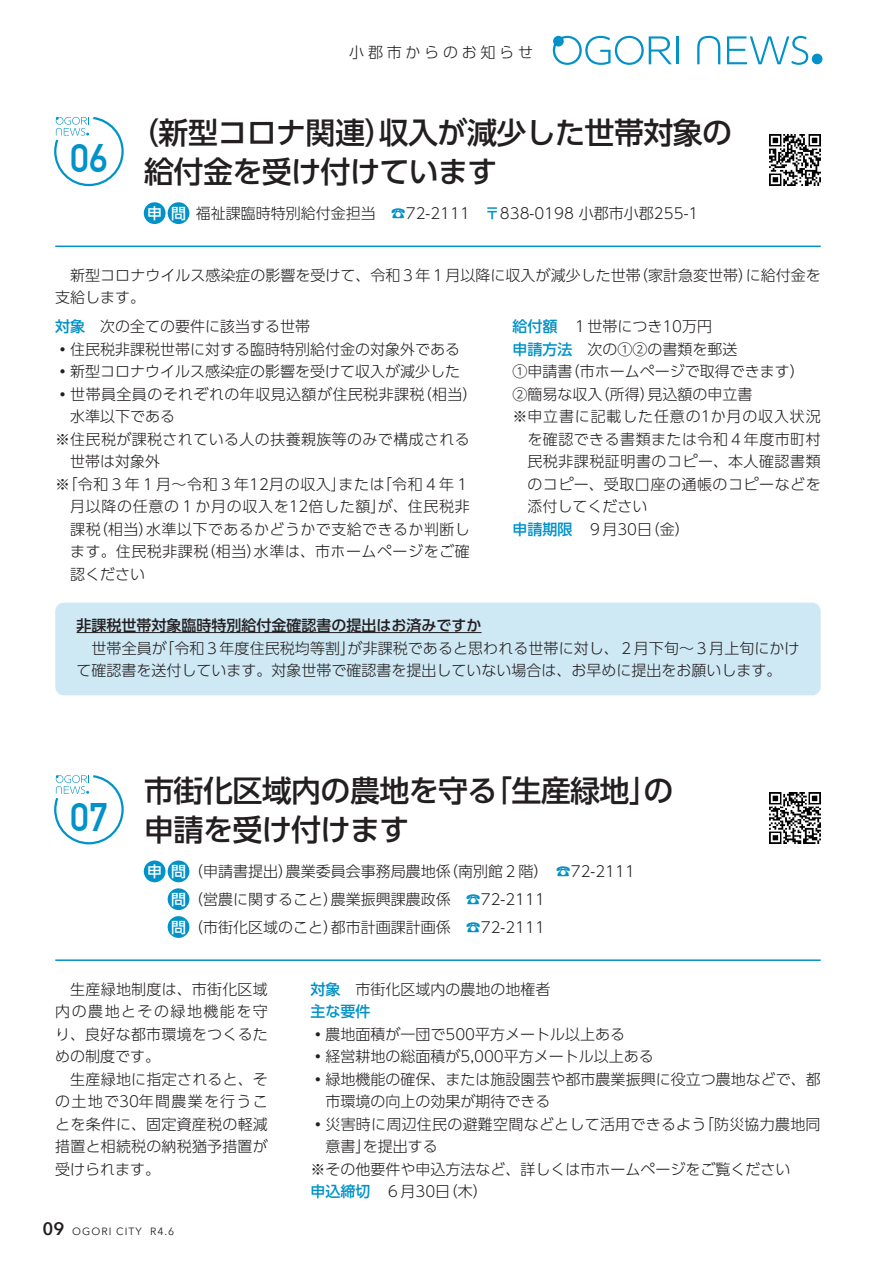
<style>
.page{position:relative;width:893px;height:1263px;background:#fff}
.page>*{position:absolute;margin:0;border:0;box-sizing:border-box;transform-origin:0 0}
.t1{font:500 30px/39px "UD Shin Go Pr 6";letter-spacing:-.02em;color:#231f20}
.t2{font:600 18px "Avenir Next";color:#231f20}
.t3{font:300 15px/22.5px "UD Shin Go Pr 6";color:#231f20}
.t4{font:300 15px/22.5px "UD Shin Go Pr 6";letter-spacing:.035em;color:#231f20}
.t5{font:300 15px "UD Shin Go Pr 6";letter-spacing:.03em;color:#231f20}
.t6{font:300 15px "UD Shin Go Pr 6";letter-spacing:.045em;color:#231f20}
.t7{font:500 15px "UD Shin Go Pr 6";color:#231f20}
.t8{font:300 15px "UD Shin Go Pr 6";letter-spacing:.025em;color:#231f20}
.t9{font:300 15px "UD Shin Go Pr 6";letter-spacing:.055em;color:#231f20}
.t10{font:300 15px "UD Shin Go Pr 6";letter-spacing:.25em;color:#231f20}
.t11{font:500 15px "UD Shin Go Pr 6";color:#fff}
.t12{font:10.5px "Avenir Next";letter-spacing:.1em;color:#231f20}
.s1{color:#0092c8}
.s2{font-weight:500;color:#0092c8}
.s3{font-weight:500;color:#fff}
</style>
<div class="page">
<div style="left:55px;top:603px;width:766px;height:92px;background:#cee8f4;border-radius:9px"></div>
<hr style="left:77px;top:632px;width:405px;height:1px;background:#231f20">
<svg style="left:54px;top:775px;width:70px;height:70px"></svg>
<hr style="left:55px;top:959px;width:766px;height:2px;background:#0092c8">
<div style="left:168px;top:860px;width:21px;height:22px;background:#0092c8;border-radius:50%"></div>
<div style="left:144px;top:860px;width:22px;height:22px;background:#0092c8;border-radius:50%"></div>
<div style="left:168px;top:888px;width:21px;height:22px;background:#0092c8;border-radius:50%"></div>
<div style="left:168px;top:916px;width:21px;height:22px;background:#0092c8;border-radius:50%"></div>
<svg style="left:54px;top:116px;width:70px;height:71px"></svg>
<hr style="left:55px;top:246px;width:766px;height:1px;background:#0092c8">
<div style="left:168px;top:202px;width:21px;height:22px;background:#0092c8;border-radius:50%"></div>
<div style="left:144px;top:202px;width:22px;height:22px;background:#0092c8;border-radius:50%"></div>
<img style="left:770px;top:134px;width:51px;height:51px">
<img style="left:770px;top:792px;width:51px;height:51px">
<svg style="left:553px;top:36px;width:119px;height:29px"></svg>
<hr style="left:676px;top:36px;width:3px;height:28px;background:#0092c8">
<svg style="left:727px;top:36px;width:81px;height:29px"></svg>
<svg style="left:697px;top:36px;width:23px;height:28px"></svg>
<div style="left:553px;top:36px;width:11px;height:11px;background:#0092c8;border-radius:50%"></div>
<div style="left:812px;top:54px;width:10px;height:10px;background:#0092c8;border-radius:50%"></div>
<p class="t10" style="left:349px;top:40px;width:185px">小郡市からのお知らせ</p>
<h1 class="t1" style="left:379px;top:112px;width:355px">収入が減少した世帯対象の</h1>
<h1 class="t1" style="left:70px;top:112px;width:429px;text-indent:59px">（新型コロナ関連）<br><sup>06</sup> 給付金を受け付けています</h1>
<p class="t11" style="left:147px;top:201px;width:16px">申</p>
<p class="t11" style="left:171px;top:201px;width:16px">問</p>
<p class="t3" style="left:196px;top:201px;width:504px">福祉課臨時特別給付金担当　<span class="s1">☎</span>72-2111　<span class="s2">〒</span>838-0198 小郡市小郡255-1</p>
<p class="t3" style="left:55px;top:263px;width:587px">　新型コロナウイルス感染症の影響を受けて、令和３年１月以降に収入が減少した世帯支給します。</p>
<p class="t3" style="left:55px;top:315px;width:257px"><span class="s2">対象</span>　次の全ての要件に該当する世帯</p>
<p class="t3" style="left:55px;top:337px;width:407px">•住民税非課税世帯に対する臨時特別給付金の対象外である</p>
<p class="t3" style="left:417px;top:360px;width:62px;text-indent:-362px">•新型コロナウイルス感染症の影響を受けて収入が減少した（相当(</p>
<p class="t3" style="left:633px;top:263px;width:122px">（家計急変世帯）</p>
<p class="t3" style="left:746px;top:263px;width:77px">に給付金を</p>
<p class="t3" style="left:512px;top:315px;width:201px"><span class="s2">給付額</span>　１世帯につき10万円</p>
<p class="t3" style="left:512px;top:337px;width:226px"><span class="s2">申請方法</span>　次の①②の書類を郵送</p>
<p class="t3" style="left:565px;top:360px;width:241px">（市ホームページで取得できます(</p>
<p class="t3" style="left:512px;top:360px;width:61px">①申請書</p>
<p class="t5" style="left:55px;top:382px;width:371px">•世帯員全員のそれぞれの年収見込額が住民税非課税</p>
<p class="t3" style="left:70px;top:405px;width:106px">水準以下である</p>
<p class="t8" style="left:55px;top:427px;width:416px">※住民税が課税されている人の扶養親族等のみで構成される</p>
<p class="t3" style="left:70px;top:450px;width:91px">世帯は対象外</p>
<p class="t3" style="left:377px;top:472px;width:94px">「令和４年１</p>
<p class="t3" style="left:512px;top:382px;width:91px">②簡易な収入</p>
<p class="t9" style="left:512px;top:404px;width:310px">※申立書に記載した任意の1か月の収入状況</p>
<p class="t5" style="left:527px;top:427px;width:295px">を確認できる書類または令和４年度市町村</p>
<p class="t4" style="left:527px;top:450px;width:295px">民税非課税証明書のコピー、本人確認書類</p>
<p class="t4" style="left:527px;top:472px;width:295px">のコピー、受取口座の通帳のコピーなどを</p>
<p class="t3" style="left:527px;top:495px;width:121px">添付してください</p>
<p class="t3" style="left:512px;top:517px;width:179px"><span class="s2">申請期限</span>　９月30 （日金(</p>
<p class="t3" style="left:595px;top:382px;width:61px">（所得）</p>
<p class="t3" style="left:647px;top:382px;width:106px">見込額の申立書</p>
<p class="t6" style="left:55px;top:472px;width:292px">※「令和３年１月～令和３年12月の収入」</p>
<p class="t6" style="left:70px;top:494px;width:401px">月以降の任意の１か月の収入を12倍した額が」、住民税非</p>
<p class="t5" style="left:146px;top:517px;width:325px">水準以下であるかどうかで支給できるか判断し</p>
<p class="t3" style="left:338px;top:472px;width:48px">または</p>
<p class="t3" style="left:93px;top:517px;width:62px">（相当）</p>
<p class="t3" style="left:70px;top:517px;width:32px">課税</p>
<p class="t4" style="left:254px;top:540px;width:217px">水準は、市ホームページをご確</p>
<p class="t3" style="left:201px;top:540px;width:62px">（相当）</p>
<p class="t4" style="left:70px;top:540px;width:140px">ます。住民税非課税認ください</p>
<p class="t7" style="left:77px;top:613px;width:407px">非課税世帯対象臨時特別給付金確認書の提出はお済みですか</p>
<p class="t3" style="left:348px;top:636px;width:453px">が非課税であると思われる世帯に対し、２月下旬～３月上旬にかけ</p>
<p class="t3" style="left:77px;top:636px;width:706px">　世帯全員が<br>て確認書を送付しています。対象世帯で確認書を提出していない場合は、お早めに提出をお願いします。</p>
<p class="t3" style="left:159px;top:636px;width:197px">「令和３年度住民税均等割」</p>
<h1 class="t1" style="left:70px;top:770px;width:429px;text-indent:74px">市街化区域内の農地を守る<br><sup>07</sup> 申請を受け付けます</h1>
<h1 class="t1" style="left:482px;top:770px;width:193px">「生産緑地の」</h1>
<p class="t11" style="left:147px;top:859px;width:16px">申</p>
<p class="t3" style="left:171px;top:859px;width:124px"><span class="s3">問</span>（申請書提出）</p>
<p class="t3" style="left:443px;top:859px;width:106px">（南別館２階(</p>
<p class="t3" style="left:286px;top:859px;width:166px">農業委員会事務局農地係</p>
<p class="t3" style="left:171px;top:887px;width:169px"><span class="s3">問</span>（営農に関すること）</p>
<p class="t3" style="left:331px;top:887px;width:121px">農業振興課農政係</p>
<p class="t3" style="left:466px;top:887px;width:81px"><span class="s1">☎</span>72-2111</p>
<p class="t3" style="left:171px;top:915px;width:169px"><span class="s3">問</span>（市街化区域のこと）</p>
<p class="t3" style="left:331px;top:915px;width:121px">都市計画課計画係</p>
<p class="t3" style="left:466px;top:915px;width:81px"><span class="s1">☎</span>72-2111</p>
<p class="t3" style="left:556px;top:859px;width:81px"><span class="s1">☎</span>72-2111</p>
<p class="t3" style="left:55px;top:977px;width:214px">　生産緑地制度は、市街化区域内の農地とその緑地機能を守り、良好な都市環境をつくるための制度です。<br>　生産緑地に指定されると、その土地で30年間農業を行うことを条件に、固定資産税の軽減措置と相続税の納税猶予措置が受けられます。</p>
<p class="t3" style="left:310px;top:977px;width:241px"><span class="s2">対象</span>　市街化区域内の農地の地権者<span class="s2">主な要件</span></p>
<p class="t3" style="left:310px;top:1022px;width:316px">•農地面積が一団で500平方メートル以上ある</p>
<p class="t3" style="left:310px;top:1045px;width:345px">•経営耕地の総面積が5,000平方メートル以上ある</p>
<p class="t3" style="left:310px;top:1067px;width:512px">•緑地機能の確保、または施設園芸や都市農業振興に役立つ農地などで、都</p>
<p class="t3" style="left:325px;top:1090px;width:226px">市環境の向上の効果が期待できる</p>
<p class="t3" style="left:699px;top:1112px;width:123px">「防災協力農地同</p>
<p class="t3" style="left:363px;top:1112px;width:345px;text-indent:-52px">•災害時に周辺住民の避難空間などとして活用できるようを提出する</p>
<p class="t3" style="left:310px;top:1135px;width:481px;text-indent:15px">意書」<br>※その他要件や申込方法など、詳しくは市ホームページをご覧ください<span class="s2">申込締切</span>　６月30 （日木(</p>
<p class="t2" style="left:43px;top:1213px;width:23px">09</p>
<p class="t12" style="left:72px;top:1222px;width:41px">OGORI</p>
<p class="t12" style="left:116px;top:1222px;width:27px">CITY</p>
<p class="t12" style="left:150px;top:1222px;width:26px">R4.6</p>
</div>
